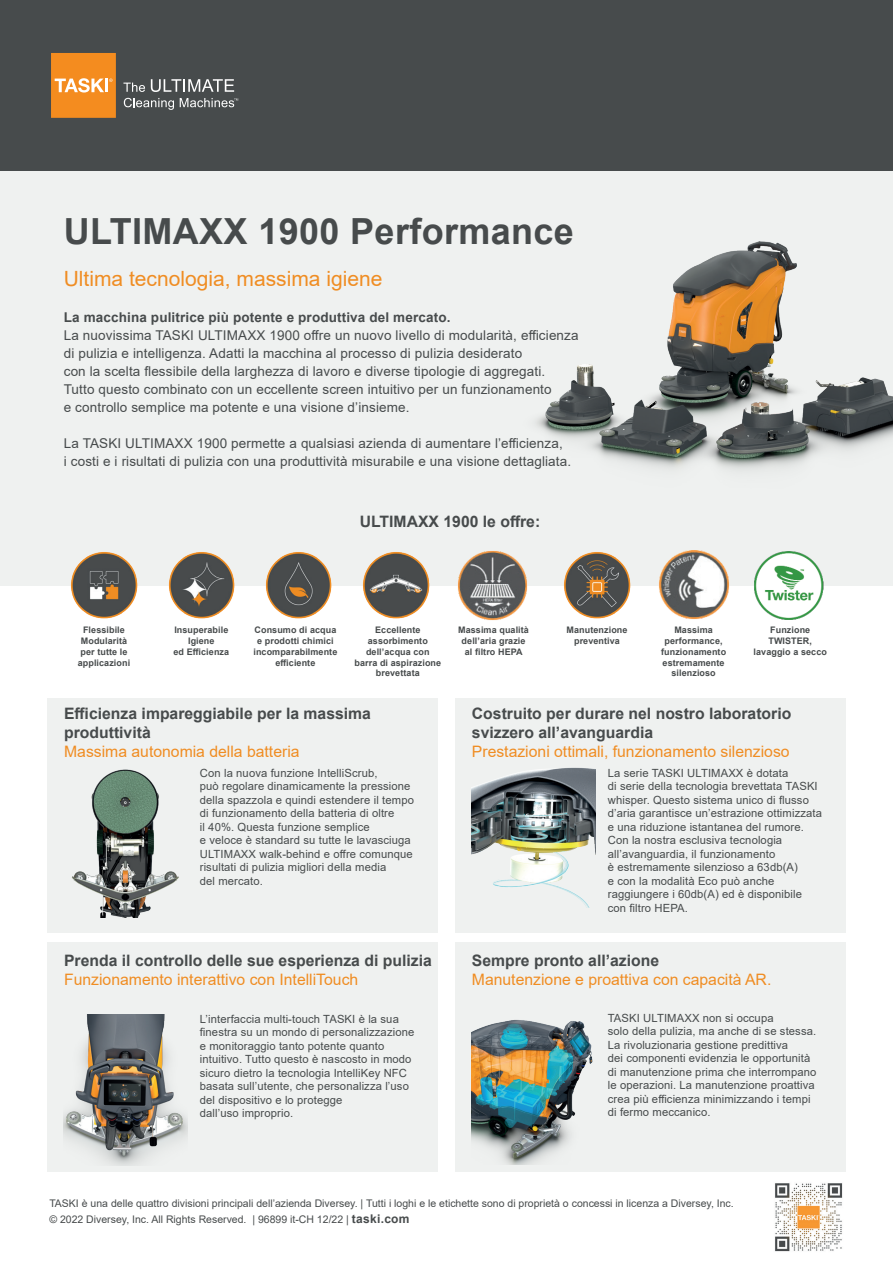
<style>
.page{position:relative;width:893px;height:1263px;background:#fff}
.page>*{position:absolute;margin:0;border:0;box-sizing:border-box;transform-origin:0 0}
.BODY{font:700 36px "Arial";letter-spacing:.01em;color:#474b4c}
.BODY-2{font:21px "Arial";color:#ef8d23}
.title_spacing{font:700 15.75px/18.8px "Arial";color:#474b4c}
.title_spacing-2{font:15.75px/18.8px "Arial";color:#ef8d23}
.BODY-3{font:13.5px/18px "Arial";letter-spacing:.01em;color:#474b4c}
.BODY-4{font:700 13.5px "Arial";letter-spacing:.01em;color:#474b4c}
.BODY-5{font:11.25px/13.5px "Arial";letter-spacing:.01em;color:#474b4c}
.t1{font:10.5px/16.5px "Arial";color:#474b4c}
.BODY-6{font:700 9px/10.8px "Arial";letter-spacing:.01em;color:#474b4c;text-align:center}
.s1{font-weight:400;color:#ef8d23}
.s2{font-weight:700;color:#474b4c}
.s3{font-weight:700;font-size:12px}
</style>
<div class="page">
<div style="left:47px;top:698px;width:391px;height:234px;background:#eff1f0"></div>
<div style="left:47px;top:942px;width:391px;height:230px;background:#eff1f0"></div>
<div style="left:455px;top:698px;width:391px;height:234px;background:#eff1f0"></div>
<div style="left:455px;top:942px;width:391px;height:230px;background:#eff1f0"></div>
<div style="left:0;top:171px;width:893px;height:415px;background:#eff1f0"></div>
<div style="left:0;top:0;width:893px;height:171px;background:#474b4c"></div>
<svg style="left:123px;top:83px;width:22px;height:9px"></svg>
<svg style="left:151px;top:79px;width:83px;height:13px"></svg>
<svg style="left:124px;top:98px;width:50px;height:12px"></svg>
<svg style="left:51px;top:53px;width:65px;height:65px;background:#f49533"></svg>
<svg style="left:180px;top:98px;width:58px;height:9px"></svg>
<img style="left:535px;top:241px;width:358px;height:229px">
<img style="left:472px;top:767px;width:123px;height:141px">
<img style="left:72px;top:769px;width:107px;height:148px">
<img style="left:472px;top:1020px;width:121px;height:144px">
<img style="left:64px;top:1014px;width:123px;height:151px">
<img style="left:775px;top:1183px;width:68px;height:69px">
<img style="left:71px;top:552px;width:67px;height:67px">
<img style="left:169px;top:552px;width:66px;height:67px">
<img style="left:363px;top:552px;width:67px;height:67px">
<img style="left:564px;top:552px;width:67px;height:67px">
<img style="left:266px;top:552px;width:66px;height:67px">
<img style="left:754px;top:551px;width:70px;height:69px">
<img style="left:659px;top:551px;width:70px;height:69px">
<img style="left:457px;top:551px;width:71px;height:70px">
<p class="BODY" style="left:64px;top:206px;width:512px">ULTIMAXX 1900 Performance</p>
<p class="BODY-2" style="left:64px;top:264px;width:320px">Ultima tecnologia, massima igiene</p>
<p class="BODY-4" style="left:64px;top:308px;width:388px">La macchina pulitrice più potente e produttiva del mercato.</p>
<p class="BODY-3" style="left:64px;top:326px;width:516px">La nuovissima TASKI ULTIMAXX 1900 offre un nuovo livello di modularità, efficienza di pulizia e intelligenza. Adatti la macchina al processo di pulizia desiderato<br>con la scelta flessibile della larghezza di lavoro e diverse tipologie di aggregati.<br>Tutto questo combinato con un eccellente screen intuitivo per un funzionamento<br>e controllo semplice ma potente e una visione d’insieme.</p>
<p class="BODY-3" style="left:64px;top:434px;width:509px">La TASKI ULTIMAXX 1900 permette a qualsiasi azienda di aumentare l’efficienza,<br>i costi e i risultati di pulizia con una produttività misurabile e una visione dettagliata.</p>
<p class="title_spacing" style="left:360px;top:512px;width:182px">ULTIMAXX 1900 le offre:</p>
<p class="BODY-6" style="left:253px;top:625px;width:85px">Consumo di acqua e prodotti chimici incomparabilmente efficiente</p>
<p class="BODY-6" style="left:661px;top:625px;width:67px">Massima performance, funzionamento estremamente silenzioso</p>
<p class="BODY-6" style="left:753px;top:625px;width:75px">Funzione<br>TWISTER, lavaggio a secco</p>
<p class="BODY-6" style="left:458px;top:625px;width:72px">Massima qualità dell’aria grazie al filtro HEPA</p>
<p class="BODY-6" style="left:78px;top:625px;width:54px">Flessibile<br>Modularità per tutte le applicazioni</p>
<p class="BODY-6" style="left:173px;top:625px;width:57px">Insuperabile<br>Igiene<br>ed Efficienza</p>
<p class="BODY-6" style="left:355px;top:625px;width:88px">Eccellente assorbimento dell’acqua con barra di aspirazione brevettata</p>
<p class="BODY-6" style="left:566px;top:625px;width:62px">Manutenzione preventiva</p>
<p class="title_spacing" style="left:64px;top:704px;width:308px">Efficienza impareggiabile per la massima produttività<br><span class="s1">Massima autonomia della batteria</span></p>
<p class="BODY-5" style="left:200px;top:766px;width:216px">Con la nuova funzione IntelliScrub,<br>può regolare dinamicamente la pressione della spazzola e quindi estendere il tempo di funzionamento della batteria di oltre<br>il 40%. Questa funzione semplice<br>e veloce è standard su tutte le lavasciuga ULTIMAXX walk-behind e offre comunque risultati di pulizia migliori della media<br>del mercato.</p>
<p class="title_spacing" style="left:64px;top:951px;width:369px">Prenda il controllo delle sue esperienza di pulizia<br><span class="s1">Funzionamento interattivo con IntelliTouch</span></p>
<p class="BODY-5" style="left:200px;top:1012px;width:216px">L’interfaccia multi-touch TASKI è la sua finestra su un mondo di personalizzazione e monitoraggio tanto potente quanto intuitivo. Tutto questo è nascosto in modo sicuro dietro la tecnologia IntelliKey NFC basata sull’utente, che personalizza l’uso del dispositivo e lo protegge<br>dall’uso improprio.</p>
<p class="title_spacing" style="left:472px;top:704px;width:321px">Costruito per durare nel nostro laboratorio svizzero all’avanguardia<br><span class="s1">Prestazioni ottimali, funzionamento silenzioso</span></p>
<p class="BODY-5" style="left:608px;top:766px;width:216px">La serie TASKI ULTIMAXX è dotata<br>di serie della tecnologia brevettata TASKI whisper. Questo sistema unico di flusso d’aria garantisce un’estrazione ottimizzata e una riduzione istantanea del rumore.<br>Con la nostra esclusiva tecnologia all’avanguardia, il funzionamento<br>è estremamente silenzioso a 63db(A)<br>e con la modalità Eco può anche raggiungere i 60db(A) ed è disponibile con filtro HEPA.</p>
<p class="title_spacing-2" style="left:472px;top:951px;width:301px"><span class="s2">Sempre pronto all’azione<br></span>Manutenzione e proattiva con capacità AR.</p>
<p class="BODY-5" style="left:608px;top:1011px;width:210px">TASKI ULTIMAXX non si occupa<br>solo della pulizia, ma anche di se stessa.</p>
<p class="BODY-5" style="left:608px;top:1038px;width:210px">La rivoluzionaria gestione predittiva<br>dei componenti evidenzia le opportunità di manutenzione prima che interrompano le operazioni. La manutenzione proattiva crea più efficienza minimizzando i tempi di fermo meccanico.</p>
<p class="t1" style="left:49px;top:1194px;width:686px">TASKI è una delle quattro divisioni principali dell’azienda Diversey. | Tutti i loghi e le etichette sono di proprietà o concessi in licenza a Diversey, Inc. © 2022 Diversey, Inc. All Rights Reserved. | 96899 it-CH 12/22 | <span class="s3">taski.com</span></p>
</div>
